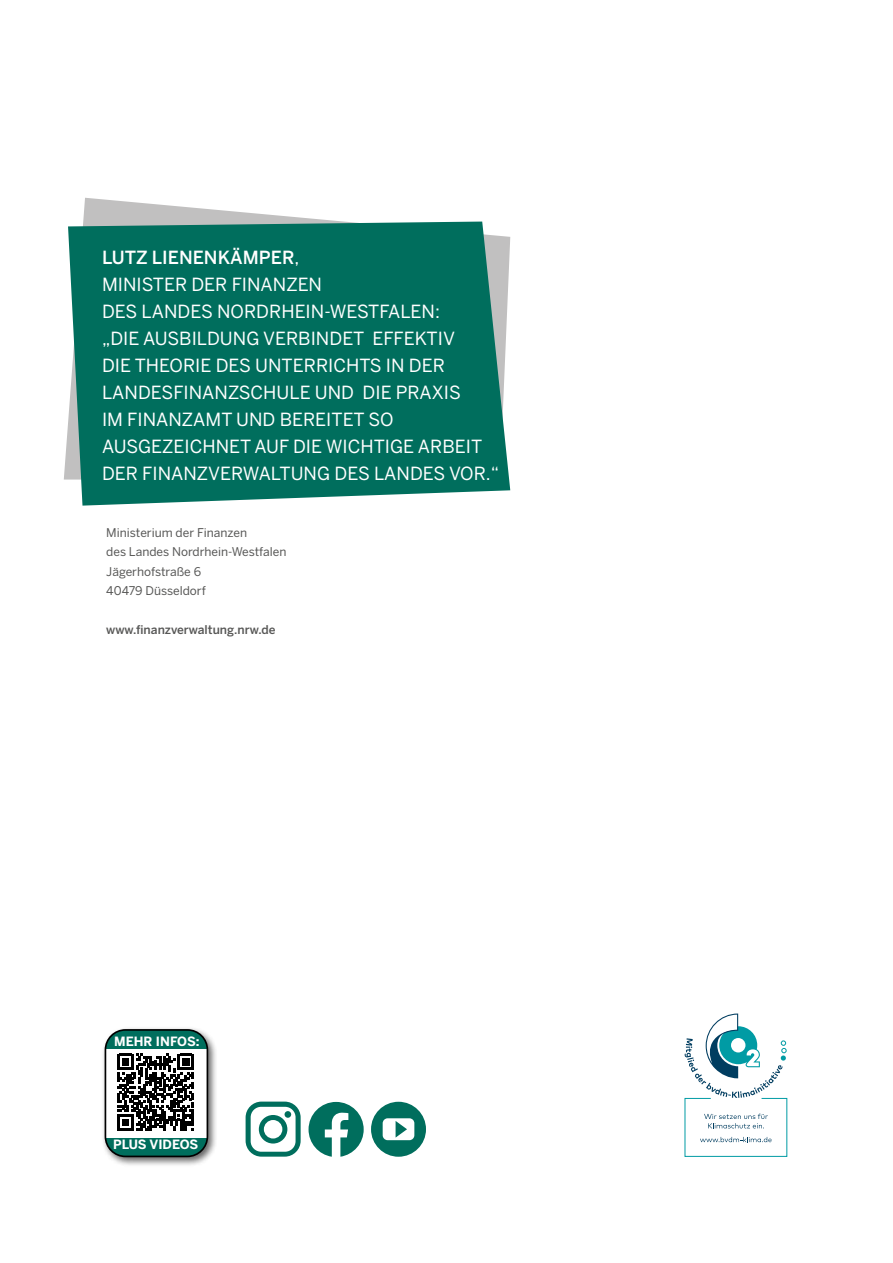
<style>
.page{position:relative;width:893px;height:1263px;background:#fff}
.page>*{position:absolute;margin:0;border:0;box-sizing:border-box;transform-origin:0 0}
.t1{font:18px/27px "Benton Sans";color:#fff}
.t2{font:700 12.75px "Benton Sans";color:#fff}
.t3{font:12px/19.5px "Benton Sans";color:#575756}
.t4{font:500 12px "Benton Sans";color:#575756}
.s1{font-weight:500}
</style>
<div class="page">
<svg style="left:64px;top:198px;width:419px;height:282px"></svg>
<svg style="left:68px;top:222px;width:442px;height:284px;background:#127767"></svg>
<div style="left:101px;top:1026px;width:117px;height:141px;background:#000;opacity:.6"></div>
<div style="left:105px;top:1030px;width:102px;height:126px;background:#006e5d;border-radius:20px"></div>
<svg style="left:108px;top:1049px;width:97px;height:88px;background:#8c8c8c"></svg>
<div style="left:105px;top:1029px;width:103px;height:128px;border:2px solid #000;border-radius:20px"></div>
<svg style="left:685px;top:1013px;width:102px;height:144px"></svg>
<svg style="left:246px;top:1101px;width:55px;height:56px"></svg>
<div style="left:285px;top:1111px;width:6px;height:7px;background:#006e5d;border-radius:50%"></div>
<svg style="left:309px;top:1102px;width:55px;height:55px"></svg>
<svg style="left:371px;top:1102px;width:55px;height:55px"></svg>
<p class="t1" style="left:102px;top:244px;width:399px"><span class="s1">LUTZ LIENENKÄMPER</span>,<br>MINISTER DER FINANZEN<br>DES LANDES NORDRHEIN-WESTFALEN:<br>„DIE AUSBILDUNG VERBINDET EFFEKTIV<br>DIE THEORIE DES UNTERRICHTS IN DER<br>LANDESFINANZSCHULE UND DIE PRAXIS<br>IM FINANZAMT UND BEREITET SO<br>AUSGEZEICHNET AUF DIE WICHTIGE ARBEIT<br>DER FINANZVERWALTUNG DES LANDES VOR.“</p>
<p class="t3" style="left:106px;top:523px;width:182px">Ministerium der Finanzen<br>des Landes Nordrhein-Westfalen<br>Jägerhofstraße 6<br>40479 Düsseldorf</p>
<p class="t4" style="left:106px;top:623px;width:171px">www.finanzverwaltung.nrw.de</p>
<p class="t2" style="left:114px;top:1034px;width:87px">MEHR INFOS:</p>
<p class="t2" style="left:113px;top:1137px;width:87px">PLUS VIDEOS</p>
</div>
